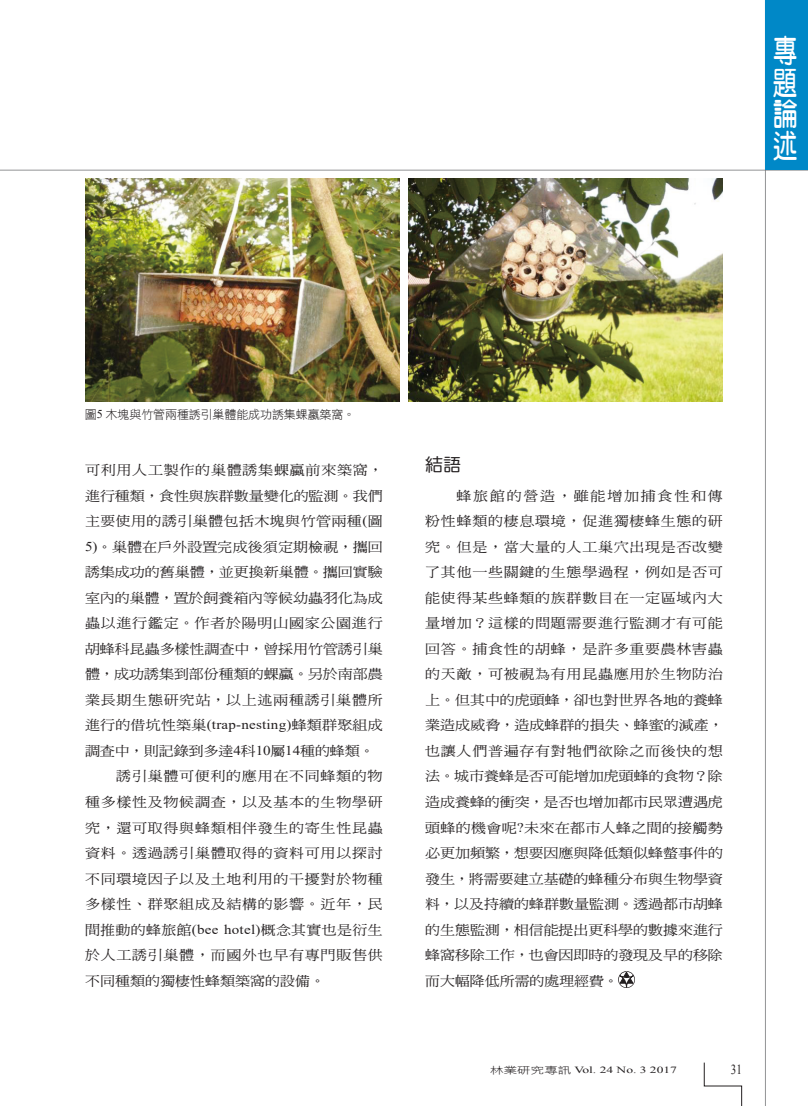
<style>
.page{position:relative;width:808px;height:1106px;background:#fff}
.page>*{position:absolute;margin:0;border:0;box-sizing:border-box;transform-origin:0 0}
.t1{font:31.5px/31.5px "DF Yuan W7 WINP BF";color:#fff;text-align:justify;scale:.77 1}
._02-內文中標標準{font:18px "DF Yuan W5 WINP BF";color:#231f20}
.t2{font:13.8px "Times New Roman";color:#231f20;scale:.8 1}
._01內文{font:13.5px/25.5px "DF Ming W5 WINP BF";color:#231f20;text-align:justify;scale:1.11 1}
._06圖說{font:12px "DF Hei W3 WINP BF";letter-spacing:-.01em;color:#231f20}
.t3{font:9.45px "Times New Roman";color:#231f20;scale:1.43 1}
.s1{font-family:"Times New Roman"}
.s2{font-family:"DF Hei W3 WINP BF"}
</style>
<div class="page">
<hr style="left:0;top:170px;width:808px;height:1px;background:#6c6d70">
<hr style="left:765px;top:0;width:1px;height:1106px;background:#6c6d70">
<svg style="left:704px;top:1062px;width:38px;height:44px"></svg>
<div style="left:766px;top:0;width:42px;height:170px;background:#0088c7"></div>
<img style="left:408px;top:179px;width:315px;height:223px">
<img style="left:85px;top:179px;width:315px;height:223px">
<svg style="left:618px;top:971px;width:17px;height:17px"></svg>
<h1 class="t1" style="left:773px;top:35px;width:32px">專題論述</h1>
<p class="_06圖說" style="left:85px;top:408px;width:272px">圖<span class="s1">5</span> 木塊與竹管兩種誘引巢體能成功誘集蜾蠃築窩。</p>
<p class="_01內文" style="left:85px;top:457px;width:270px">可利用人工製作的巢體誘集蜾蠃前來築窩，進行種類，食性與族群數量變化的監測。我們主要使用的誘引巢體包括木塊與竹管兩種<span class="s1">(</span>圖<span class="s1">5)</span>。巢體在戶外設置完成後須定期檢視，攜回誘集成功的舊巢體，並更換新巢體。攜回實驗室內的巢體，置於飼養箱內等候幼蟲羽化為成蟲以進行鑑定。作者於陽明山國家公園進行胡蜂科昆蟲多樣性調查中，曾採用竹管誘引巢體，成功誘集到部份種類的蜾蠃。另於南部農業長期生態研究站，以上述兩種誘引巢體所進行的借坑性築巢<span class="s1">(trap-nesting)</span>蜂類群聚組成調查中，則記錄到多達<span class="s1">4</span>科<span class="s1">10</span>屬<span class="s1">14</span>種的蜂類。</p>
<p class="_01內文" style="left:85px;top:763px;width:270px;text-indent:31px">誘引巢體可便利的應用在不同蜂類的物種多樣性及物候調查，以及基本的生物學研究，還可取得與蜂類相伴發生的寄生性昆蟲資料。透過誘引巢體取得的資料可用以探討不同環境因子以及土地利用的干擾對於物種多樣性、群聚組成及結構的影響。近年，民間推動的蜂旅館<span class="s1">(bee hotel)</span>概念其實也是衍生於人工誘引巢體，而國外也早有專門販售供不同種類的獨棲性蜂類築窩的設備。</p>
<p class="_02-內文中標標準" style="left:425px;top:455px;width:37px">結語</p>
<p class="_01內文" style="left:425px;top:483px;width:270px;text-indent:31px">蜂旅館的營造，雖能增加捕食性和傳粉性蜂類的棲息環境，促進獨棲蜂生態的研究。但是，當大量的人工巢穴出現是否改變了其他一些關鍵的生態學過程，例如是否可能使得某些蜂類的族群數目在一定區域內大量增加？這樣的問題需要進行監測才有可能回答。捕食性的胡蜂，是許多重要農林害蟲的天敵，可被視為有用昆蟲應用於生物防治上。但其中的虎頭蜂，卻也對世界各地的養蜂業造成威脅，造成蜂群的損失、蜂蜜的減產，也讓人們普遍存有對牠們欲除之而後快的想法。城市養蜂是否可能增加虎頭蜂的食物？除造成養蜂的衝突，是否也增加都市民眾遭遇虎頭蜂的機會呢<span class="s1">?</span>未來在都市人蜂之間的接觸勢必更加頻繁，想要因應與降低類似蜂螫事件的發生，將需要建立基礎的蜂種分布與生物學資料，以及持續的蜂群數量監測。透過都市胡蜂的生態監測，相信能提出更科學的數據來進行蜂窩移除工作，也會因即時的發現及早的移除而大幅降低所需的處理經費。</p>
<p class="t3" style="left:490px;top:1063px;width:132px"><span class="s2">林業研究專訊</span> Vol. 24 No. 3 2017</p>
<p class="t2" style="left:731px;top:1060px;width:15px">31</p>
</div>
